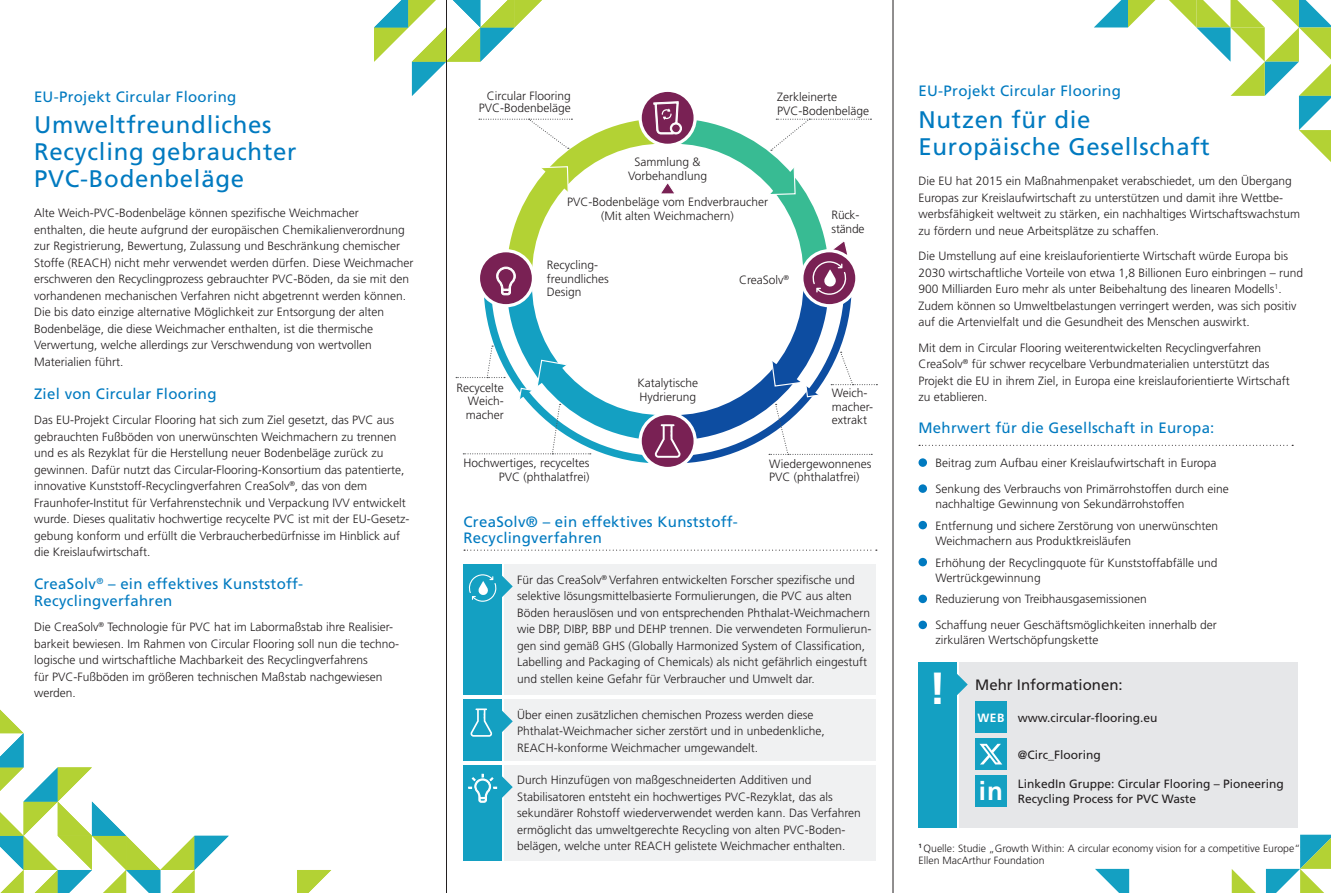
<style>
.page{position:relative;width:1331px;height:893px;background:#fff}
.page>*{position:absolute;margin:0;border:0;box-sizing:border-box;transform-origin:0 0}
.t1{font:700 45px "Frutiger LT Std";color:#fff}
.t2{font:24px/27px "Frutiger LT Std";letter-spacing:.03em;color:#007ac0}
.t3{font:15px/16.5px "Frutiger LT Std";letter-spacing:.02em;color:#007ac0}
.t4{font:15px "Frutiger LT Std";color:#231f20}
.t5{font:300 12px/16.5px "Frutiger LT Std";color:#231f20}
.t6{font:12px/15px "Frutiger LT Std";color:#231f20}
.t7{font:300 12px/13.5px "Frutiger LT Std";letter-spacing:-.02em;color:#231f20}
.t8{font:300 10.5px/12px "Frutiger LT Std";color:#231f20}
.s1{font-weight:700;color:#fff}
</style>
<div class="page">
<div style="left:504px;top:699px;width:372px;height:62px;background:#f0f1f2"></div>
<div style="left:463px;top:699px;width:39px;height:62px;background:#14a0c2"></div>
<svg style="left:470px;top:708px;width:43px;height:29px"></svg>
<div style="left:504px;top:564px;width:372px;height:131px;background:#f0f1f2"></div>
<div style="left:463px;top:564px;width:39px;height:131px;background:#14a0c2"></div>
<svg style="left:468px;top:574px;width:45px;height:28px"></svg>
<div style="left:504px;top:765px;width:372px;height:96px;background:#f0f1f2"></div>
<div style="left:463px;top:765px;width:39px;height:96px;background:#14a0c2"></div>
<svg style="left:468px;top:773px;width:45px;height:30px"></svg>
<svg style="left:464px;top:550px;width:413px;height:1px"></svg>
<div style="left:918px;top:458px;width:9px;height:9px;background:#007ac0;border-radius:50%"></div>
<div style="left:918px;top:484px;width:9px;height:9px;background:#007ac0;border-radius:50%"></div>
<div style="left:918px;top:521px;width:9px;height:8px;background:#007ac0;border-radius:50%"></div>
<div style="left:918px;top:558px;width:9px;height:8px;background:#007ac0;border-radius:50%"></div>
<div style="left:918px;top:595px;width:9px;height:8px;background:#007ac0;border-radius:50%"></div>
<div style="left:918px;top:621px;width:9px;height:8px;background:#007ac0;border-radius:50%"></div>
<svg style="left:919px;top:445px;width:374px;height:1px"></svg>
<div style="left:959px;top:662px;width:338px;height:166px;background:#e6e7e9"></div>
<div style="left:918px;top:662px;width:39px;height:166px;background:#14a0c2"></div>
<svg style="left:957px;top:674px;width:11px;height:21px"></svg>
<div style="left:975px;top:775px;width:31px;height:31px;background:#14a0c2"></div>
<div style="left:975px;top:701px;width:31px;height:32px;background:#14a0c2"></div>
<svg style="left:640px;top:413px;width:55px;height:55px"></svg>
<div style="left:638px;top:412px;width:59px;height:58px;border:3px solid #fff;border-radius:50%"></div>
<svg style="left:374px;top:0;width:503px;height:463px"></svg>
<svg style="left:1266px;top:835px;width:65px;height:58px"></svg>
<svg style="left:1232px;top:869px;width:24px;height:24px"></svg>
<svg style="left:1095px;top:869px;width:34px;height:24px"></svg>
<svg style="left:0;top:710px;width:229px;height:183px"></svg>
<svg style="left:297px;top:870px;width:34px;height:23px"></svg>
<svg style="left:1169px;top:0;width:162px;height:162px"></svg>
<svg style="left:1094px;top:0;width:61px;height:27px"></svg>
<div style="left:975px;top:738px;width:31px;height:32px;background:#14a0c2"></div>
<svg style="left:979px;top:744px;width:23px;height:20px"></svg>
<hr style="left:446px;top:0;width:1px;height:893px;background:#231f20">
<hr style="left:892px;top:0;width:1px;height:893px;background:#231f20">
<p class="t3" style="left:34px;top:89px;width:204px">EU-Projekt Circular Flooring</p>
<h2 class="t2" style="left:34px;top:113px;width:264px">Umweltfreundliches<br>Recycling gebrauchter<br>PVC-Bodenbeläge</h2>
<p class="t5" style="left:34px;top:205px;width:381px">Alte Weich-PVC-Bodenbeläge können spezifische Weichmacher enthalten, die heute aufgrund der europäischen Chemikalienverordnung zur Registrierung, Bewertung, Zulassung und Beschränkung chemischer Stoffe (REACH) nicht mehr verwendet werden dürfen. Diese Weichmacher erschweren den Recyclingprozess gebrauchter PVC-Böden, da sie mit den vorhandenen mechanischen Verfahren nicht abgetrennt werden können.<br>Die bis dato einzige alternative Möglichkeit zur Entsorgung der alten Bodenbeläge, die diese Weichmacher enthalten, ist die thermische Verwertung, welche allerdings zur Verschwendung von wertvollen Materialien führt.</p>
<p class="t3" style="left:34px;top:386px;width:184px">Ziel von Circular Flooring</p>
<p class="t5" style="left:34px;top:412px;width:377px">Das EU-Projekt Circular Flooring hat sich zum Ziel gesetzt, das PVC aus gebrauchten Fußböden von unerwünschten Weichmachern zu trennen und es als Rezyklat für die Herstellung neuer Bodenbeläge zurück zu gewinnen. Dafür nutzt das Circular-Flooring-Konsortium das patentierte, innovative Kunststoff-Recyclingverfahren CreaSolv<sup>®</sup>, das von dem Fraunhofer-Institut für Verfahrenstechnik und Verpackung IVV entwickelt wurde. Dieses qualitativ hochwertige recycelte PVC ist mit der EU-Gesetz&shy;gebung konform und erfüllt die Verbraucherbedürfnisse im Hinblick auf die Kreislaufwirtschaft.</p>
<p class="t3" style="left:34px;top:577px;width:271px">CreaSolv<sup>®</sup> – ein effektives Kunststoff-<br>Recyclingverfahren</p>
<p class="t5" style="left:34px;top:619px;width:367px">Die CreaSolv<sup>®</sup> Technologie für PVC hat im Labormaßstab ihre Realisier&shy;barkeit bewiesen. Im Rahmen von Circular Flooring soll nun die techno&shy;logische und wirtschaftliche Machbarkeit des Recyclingverfahrens<br>für PVC-Fußböden im größeren technischen Maßstab nachgewiesen werden.</p>
<p class="t5" style="left:479px;top:91px;width:94px;line-height:12px;text-align:right">Circular Flooring<br>PVC-Bodenbeläge</p>
<p class="t5" style="left:777px;top:91px;width:94px;line-height:13.5px">Zerkleinerte<br>PVC-Bodenbeläge</p>
<p class="t5" style="left:628px;top:156px;width:80px;line-height:13.5px;text-align:center">Sammlung &amp;<br>Vorbehandlung</p>
<p class="t5" style="left:567px;top:196px;width:202px;line-height:13.5px;text-align:center">PVC-Bodenbeläge vom Endverbraucher (Mit alten Weichmachern)</p>
<p class="t7" style="left:832px;top:209px;width:34px">Rück&shy;stände</p>
<p class="t5" style="left:547px;top:259px;width:63px;line-height:13.5px">Recycling&shy;freundliches<br>Design</p>
<p class="t5" style="left:466px;top:381px;width:39px;line-height:13.5px;text-align:justify;text-indent:-9px">Recycelte Weich&shy;macher</p>
<p class="t5" style="left:464px;top:457px;width:127px;line-height:13.5px;text-align:right">Hochwertiges, recyceltes<br>PVC (phthalatfrei)</p>
<p class="t5" style="left:637px;top:377px;width:62px;line-height:13.5px">Katalytische<br>Hydrierung</p>
<p class="t5" style="left:739px;top:272px;width:52px">CreaSolv<sup>®</sup></p>
<p class="t5" style="left:832px;top:387px;width:43px;line-height:13.5px">Weich&shy;macher&shy;extrakt</p>
<p class="t5" style="left:769px;top:457px;width:104px;line-height:13.5px">Wiedergewonnenes<br>PVC (phthalatfrei)</p>
<p class="t3" style="left:463px;top:514px;width:276px">CreaSolv® – ein effektives Kunststoff-<br>Recyclingverfahren</p>
<p class="t5" style="left:517px;top:572px;width:356px">Für das CreaSolv<sup>®</sup> Verfahren entwickelten Forscher spezifische und selektive lösungsmittelbasierte Formulierungen, die PVC aus alten Böden herauslösen und von entsprechenden Phthalat-Weichmachern wie DBP, DIBP, BBP und DEHP trennen. Die verwendeten Formulierun&shy;gen sind gemäß GHS (Globally Harmonized System of Classification, Labelling and Packaging of Chemicals) als nicht gefährlich eingestuft und stellen keine Gefahr für Verbraucher und Umwelt dar.</p>
<p class="t5" style="left:517px;top:707px;width:309px">Über einen zusätzlichen chemischen Prozess werden diese<br>Phthalat-Weichmacher sicher zerstört und in unbedenkliche,<br>REACH-konforme Weichmacher umgewandelt.</p>
<p class="t5" style="left:517px;top:772px;width:345px">Durch Hinzufügen von maßgeschneiderten Additiven und Stabilisatoren entsteht ein hochwertiges PVC-Rezyklat, das als sekundärer Rohstoff wiederverwendet werden kann. Das Verfahren ermöglicht das umweltgerechte Recycling von alten PVC-Boden&shy;belägen, welche unter REACH gelistete Weichmacher enthalten.</p>
<p class="t3" style="left:918px;top:84px;width:204px">EU-Projekt Circular Flooring</p>
<h2 class="t2" style="left:918px;top:108px;width:293px">Nutzen für die<br>Europäische Gesellschaft</h2>
<p class="t5" style="left:918px;top:173px;width:383px">Die EU hat 2015 ein Maßnahmenpaket verabschiedet, um den Übergang Europas zur Kreislaufwirtschaft zu unterstützen und damit ihre Wettbe&shy;werbsfähigkeit weltweit zu stärken, ein nachhaltiges Wirtschaftswachstum zu fördern und neue Arbeitsplätze zu schaffen.</p>
<p class="t5" style="left:918px;top:248px;width:386px">Die Umstellung auf eine kreislauforientierte Wirtschaft würde Europa bis 2030 wirtschaftliche Vorteile von etwa 1,8 Billionen Euro einbringen – rund 900 Milliarden Euro mehr als unter Beibehaltung des linearen Modells<sup>1</sup>.<br>Zudem können so Umweltbelastungen verringert werden, was sich positiv auf die Artenvielfalt und die Gesundheit des Menschen auswirkt.</p>
<p class="t5" style="left:918px;top:340px;width:373px">Mit dem in Circular Flooring weiterentwickelten Recyclingverfahren CreaSolv<sup>®</sup> für schwer recycelbare Verbundmaterialien unterstützt das Projekt die EU in ihrem Ziel, in Europa eine kreislauforientierte Wirtschaft zu etablieren.</p>
<p class="t3" style="left:918px;top:420px;width:297px">Mehrwert für die Gesellschaft in Europa:</p>
<p class="t5" style="left:935px;top:450px;width:295px;line-height:26px">Beitrag zum Aufbau einer Kreislaufwirtschaft in Europa<br>Senkung des Verbrauchs von Primärrohstoffen durch eine</p>
<p class="t5" style="left:935px;top:493px;width:284px;line-height:21.8px">nachhaltige Gewinnung von Sekundärrohstoffen<br>Entfernung und sichere Zerstörung von unerwünschten</p>
<p class="t5" style="left:935px;top:530px;width:283px;line-height:21.8px">Weichmachern aus Produktkreisläufen<br>Erhöhung der Recyclingquote für Kunststoffabfälle und</p>
<p class="t5" style="left:935px;top:567px;width:213px;line-height:21.8px">Wertrückgewinnung<br>Reduzierung von Treibhausgasemissionen</p>
<p class="t5" style="left:935px;top:618px;width:283px;line-height:15px">Schaffung neuer Geschäftsmöglichkeiten innerhalb der zirkulären Wertschöpfungskette</p>
<p class="t4" style="left:975px;top:678px;width:149px">Mehr Informationen:</p>
<h1 class="t1" style="left:929px;top:669px;width:19px">!</h1>
<p class="t6" style="left:977px;top:711px;width:182px"><span class="s1">WEB</span> www.circular-flooring.eu</p>
<p class="t6" style="left:1018px;top:748px;width:84px">@Circ_Flooring</p>
<p class="t6" style="left:979px;top:777px;width:307px;text-indent:39px">LinkedIn Gruppe: Circular Flooring – Pioneering <sup>in</sup> Recycling Process for PVC Waste</p>
<p class="t8" style="left:918px;top:842px;width:386px"><sup>1</sup> Quelle: Studie „Growth Within: A circular economy vision for a competitive Europe“:<br>Ellen MacArthur Foundation</p>
</div>
